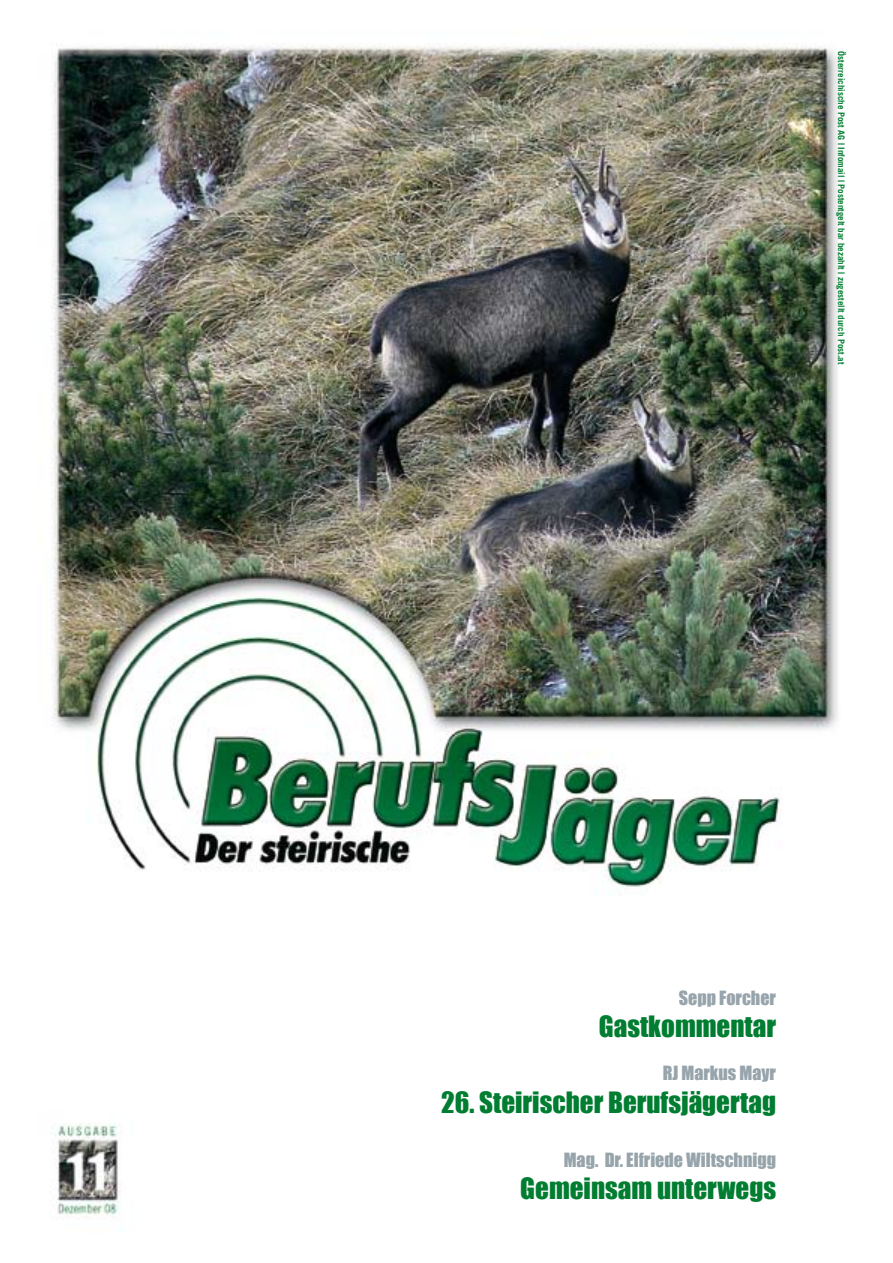
<style>
.page{position:relative;width:893px;height:1263px;background:#fff}
.page>*{position:absolute;margin:0;border:0;box-sizing:border-box;transform-origin:0 0}
.t1{font:27px "Impact";color:#007d31}
.t2{font:18px "Impact";color:#97a4ab}
.t3{font:700 9px "Trade Gothic";color:#007d31}
</style>
<div class="page">
<img style="left:50px;top:45px;width:788px;height:1172px">
<p class="t3" style="left:847px;top:51px;width:315px;rotate:90deg">Österreichische Post AG | Infomail | Postentgelt bar bezahlt | zugestellt durch Post.at</p>
<h2 class="t2" style="left:679px;top:987px;width:99px">Sepp Forcher</h2>
<h1 class="t1" style="left:599px;top:1010px;width:179px">Gastkommentar</h1>
<h2 class="t2" style="left:663px;top:1062px;width:115px">RJ Markus Mayr</h2>
<h1 class="t1" style="left:441px;top:1085px;width:336px">26. Steirischer Berufsjägertag</h1>
<h2 class="t2" style="left:564px;top:1149px;width:214px">Mag. Dr. Elfriede Wiltschnigg</h2>
<h1 class="t1" style="left:520px;top:1172px;width:257px">Gemeinsam unterwegs</h1>
</div>
